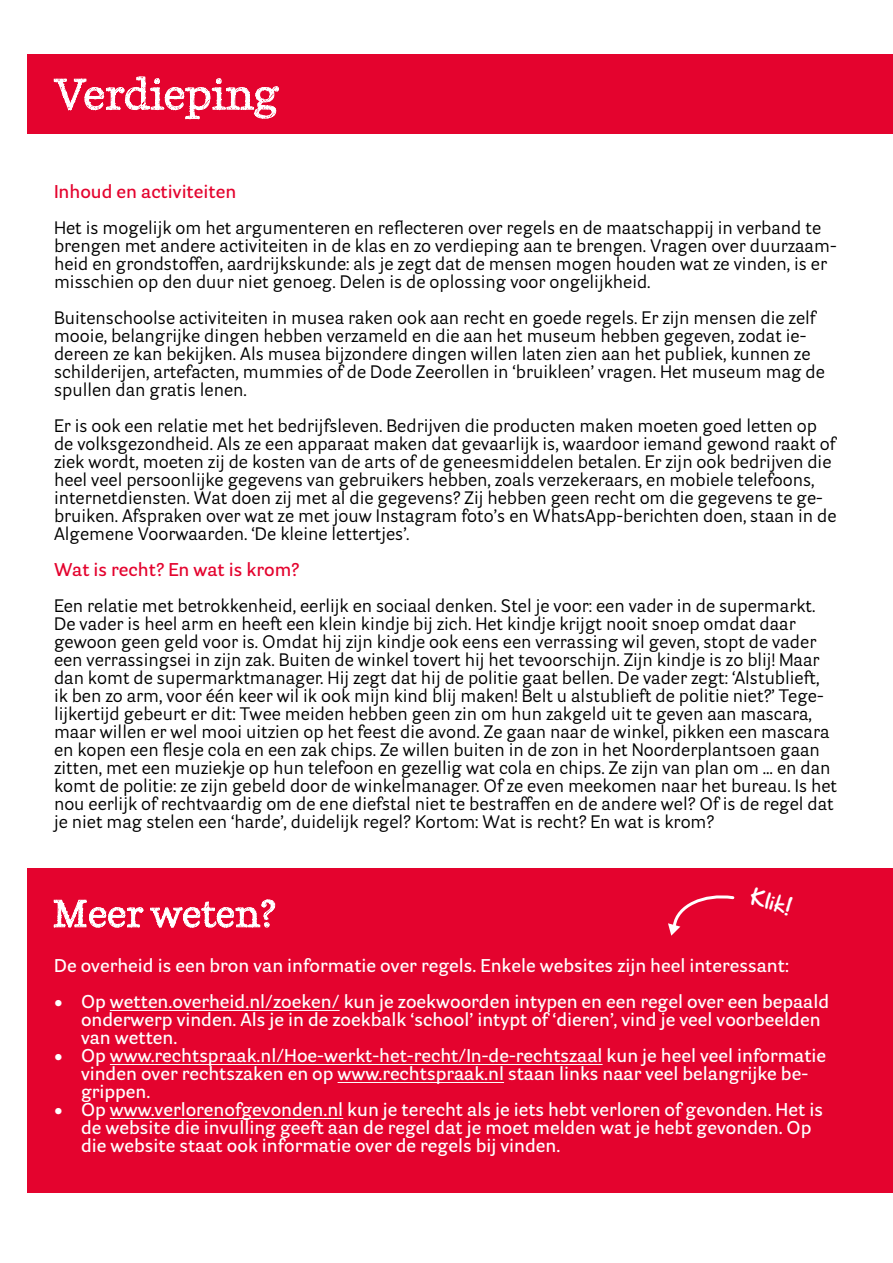
<style>
.page{position:relative;width:893px;height:1263px;background:#fff}
.page>*{position:absolute;margin:0;border:0;box-sizing:border-box;transform-origin:0 0}
.t1{font:18px/18px "Parry Grotesque";color:#000}
.t2{font:600 18px/18px "Parry Grotesque";color:#fff}
.t3{font:600 18px "Parry Grotesque";color:#e4032e}
.t4{font:18px "Hand Of Sean Demo";color:#fff}
</style>
<div class="page">
<div style="left:28px;top:868px;width:865px;height:325px;background:#e4032e"></div>
<hr style="left:110px;top:1010px;width:230px;height:1px;background:#fff">
<hr style="left:110px;top:1064px;width:493px;height:1px;background:#fff">
<hr style="left:338px;top:1082px;width:166px;height:1px;background:#fff">
<hr style="left:110px;top:1118px;width:233px;height:1px;background:#fff">
<svg style="left:668px;top:895px;width:67px;height:41px"></svg>
<div style="left:28px;top:54px;width:865px;height:79px;background:#e4032e"></div>
<svg style="left:53px;top:76px;width:510px;height:58px"></svg>
<svg style="left:53px;top:899px;width:223px;height:29px"></svg>
<p class="t3" style="left:54px;top:180px;width:184px">Inhoud en activiteiten</p>
<p class="t1" style="left:54px;top:218px;width:784px">Het is mogelijk om het argumenteren en reflecteren over regels en de maatschappij in verband te brengen met andere activiteiten in de klas en zo verdieping aan te brengen. Vragen over duurzaam&shy;heid en grondstoffen, aardrijkskunde: als je zegt dat de mensen mogen houden wat ze vinden, is er misschien op den duur niet genoeg. Delen is de oplossing voor ongelijkheid.</p>
<p class="t1" style="left:54px;top:308px;width:772px">Buitenschoolse activiteiten in musea raken ook aan recht en goede regels. Er zijn mensen die zelf mooie, belangrijke dingen hebben verzameld en die aan het museum hebben gegeven, zodat ie&shy;dereen ze kan bekijken. Als musea bijzondere dingen willen laten zien aan het publiek, kunnen ze schilderijen, artefacten, mummies of de Dode Zeerollen in ‘bruikleen’ vragen. Het museum mag de spullen dan gratis lenen.</p>
<p class="t1" style="left:54px;top:416px;width:784px">Er is ook een relatie met het bedrijfsleven. Bedrijven die producten maken moeten goed letten op de volksgezondheid. Als ze een apparaat maken dat gevaarlijk is, waardoor iemand gewond raakt of ziek wordt, moeten zij de kosten van de arts of de geneesmiddelen betalen. Er zijn ook bedrijven die heel veel persoonlijke gegevens van gebruikers hebben, zoals verzekeraars, en mobiele telefoons, internetdiensten. Wat doen zij met al die gegevens? Zij hebben geen recht om die gegevens te ge&shy;bruiken. Afspraken over wat ze met jouw Instagram foto’s en WhatsApp-berichten doen, staan in de Algemene Voorwaarden. ‘De kleine lettertjes’.</p>
<p class="t3" style="left:54px;top:558px;width:247px">Wat is recht? En wat is krom?</p>
<p class="t1" style="left:54px;top:596px;width:785px">Een relatie met betrokkenheid, eerlijk en sociaal denken. Stel je voor: een vader in de supermarkt.<br>De vader is heel arm en heeft een klein kindje bij zich. Het kindje krijgt nooit snoep omdat daar gewoon geen geld voor is. Omdat hij zijn kindje ook eens een verrassing wil geven, stopt de vader een verrassingsei in zijn zak. Buiten de winkel tovert hij het tevoorschijn. Zijn kindje is zo blij! Maar dan komt de supermarktmanager. Hij zegt dat hij de politie gaat bellen. De vader zegt: ‘Alstublieft, ik ben zo arm, voor één keer wil ik ook mijn kind blij maken! Belt u alstublieft de politie niet?’ Tege&shy;lijkertijd gebeurt er dit: Twee meiden hebben geen zin om hun zakgeld uit te geven aan mascara, maar willen er wel mooi uitzien op het feest die avond. Ze gaan naar de winkel, pikken een mascara en kopen een flesje cola en een zak chips. Ze willen buiten in de zon in het Noorderplantsoen gaan zitten, met een muziekje op hun telefoon en gezellig wat cola en chips. Ze zijn van plan om … en dan komt de politie: ze zijn gebeld door de winkelmanager. Of ze even meekomen naar het bureau. Is het nou eerlijk of rechtvaardig om de ene diefstal niet te bestraffen en de andere wel? Of is de regel dat je niet mag stelen een ‘harde’, duidelijk regel? Kortom: Wat is recht? En wat is krom?</p>
<p class="t4" style="left:753px;top:888px;width:43px;rotate:16deg">Klik!</p>
<p class="t2" style="left:54px;top:956px;width:736px">De overheid is een bron van informatie over regels. Enkele websites zijn heel interessant:</p>
<p class="t2" style="left:81px;top:992px;width:750px;text-indent:-27px">• Op wetten.overheid.nl/zoeken/ kun je zoekwoorden intypen en een regel over een bepaald onderwerp vinden. Als je in de zoekbalk ‘school’ intypt of ‘dieren’, vind je veel voorbeelden van wetten.</p>
<p class="t2" style="left:81px;top:1046px;width:747px;text-indent:-27px">• Op www.rechtspraak.nl/Hoe-werkt-het-recht/In-de-rechtszaal kun je heel veel informatie vinden over rechtszaken en op www.rechtspraak.nl staan links naar veel belangrijke be&shy;grippen.</p>
<p class="t2" style="left:81px;top:1100px;width:743px;text-indent:-27px">• Op www.verlorenofgevonden.nl kun je terecht als je iets hebt verloren of gevonden. Het is de website die invulling geeft aan de regel dat je moet melden wat je hebt gevonden. Op die website staat ook informatie over de regels bij vinden.</p>
</div>
